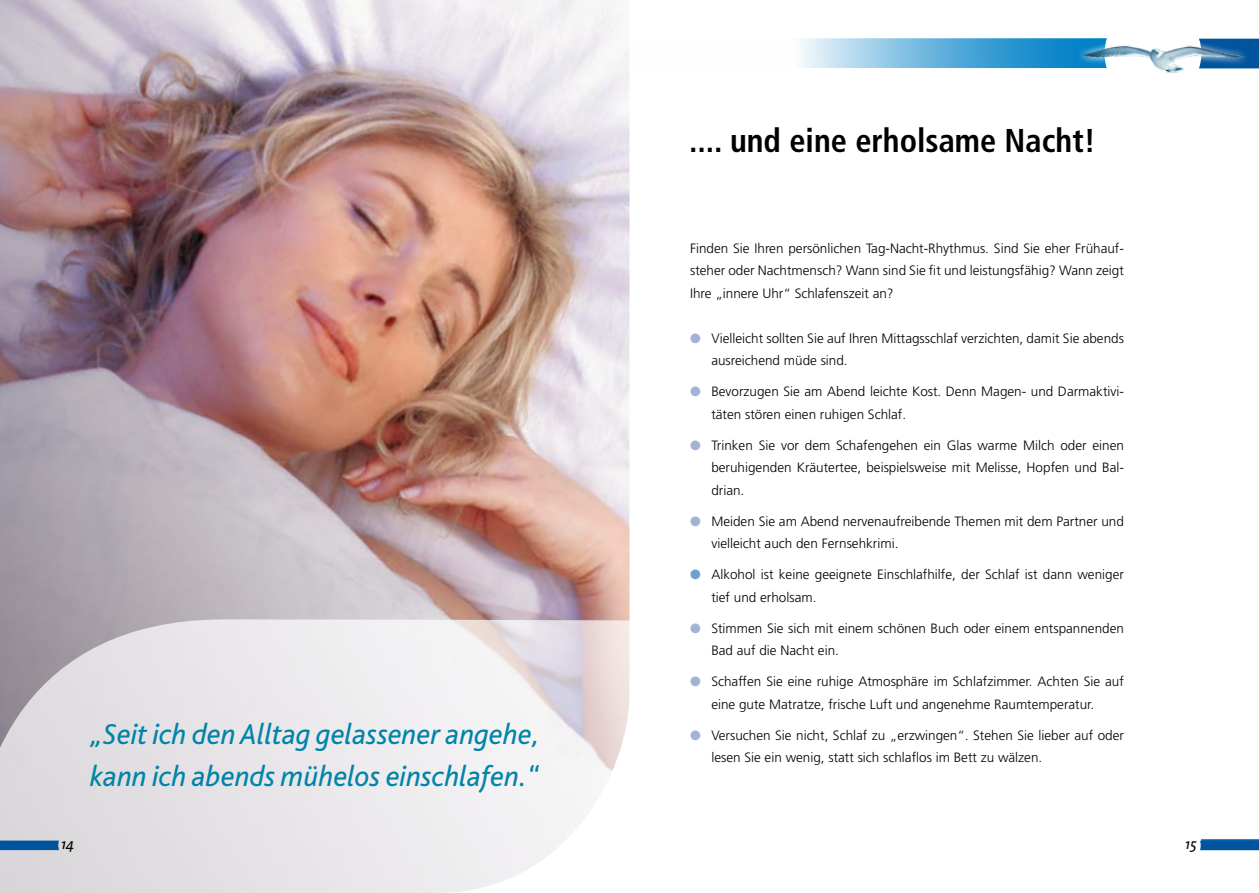
<style>
.page{position:relative;width:1259px;height:893px;background:#fff}
.page>*{position:absolute;margin:0;border:0;box-sizing:border-box;transform-origin:0 0}
.t1{font:700 condensed 33px "Frutiger LT";color:#000}
.t2{font:italic 30px/42px "Bliss";color:#0084a9}
.t3{font:italic 15px "The Sans";color:#000}
.t4{font:300 13.5px/22.5px "Frutiger LT";color:#000}
.s1{color:#a3b2d6}
.s2{color:#6f9ed0}
</style>
<div class="page">
<img style="left:0;top:0;width:629px;height:619px">
<svg style="left:0;top:619px;width:630px;height:274px;fill:#e9e6e9"></svg>
<svg style="left:1200px;top:839px;width:59px;height:11px"></svg>
<svg style="left:0;top:841px;width:59px;height:9px"></svg>
<svg style="left:1253px;top:39px;width:6px;height:29px"></svg>
<svg style="left:800px;top:38px;width:276px;height:30px;background:#6db6de"></svg>
<img style="left:1076px;top:38px;width:177px;height:35px">
<h2 class="t2" style="left:90px;top:714px;width:451px">„Seit ich den Alltag gelassener angehe, kann ich abends mühelos einschlafen.“</h2>
<h1 class="t1" style="left:689px;top:121px;width:408px">.... und eine erholsame Nacht!</h1>
<p class="t4" style="left:690px;top:237px;width:435px;text-align:justify">Finden Sie Ihren persönlichen Tag-Nacht-Rhythmus. Sind Sie eher Frühauf&shy;steher oder Nachtmensch? Wann sind Sie fit und leistungsfähig? Wann zeigt Ihre „innere Uhr“ Schlafenszeit an?</p>
<p class="t4" style="left:711px;top:327px;width:414px;text-indent:-21px"><span class="s1">●</span> Vielleicht sollten Sie auf Ihren Mittagsschlaf verzichten, damit Sie abends ausreichend müde sind.</p>
<p class="t4" style="left:711px;top:380px;width:414px;text-indent:-21px"><span class="s1">●</span> Bevorzugen Sie am Abend leichte Kost. Denn Magen- und Darmaktivi&shy;täten stören einen ruhigen Schlaf.</p>
<p class="t4" style="left:711px;top:434px;width:414px;text-align:justify;text-indent:-21px"><span class="s1">●</span> Trinken Sie vor dem Schafengehen ein Glas warme Milch oder einen beruhigenden Kräutertee, beispielsweise mit Melisse, Hopfen und Bal&shy;drian.</p>
<p class="t4" style="left:711px;top:510px;width:414px;text-indent:-21px"><span class="s1">●</span> Meiden Sie am Abend nervenaufreibende Themen mit dem Partner und vielleicht auch den Fernsehkrimi.</p>
<p class="t4" style="left:711px;top:563px;width:414px;text-indent:-21px"><span class="s2">●</span> Alkohol ist keine geeignete Einschlafhilfe, der Schlaf ist dann weniger tief und erholsam.</p>
<p class="t4" style="left:711px;top:617px;width:414px;text-indent:-21px"><span class="s1">●</span> Stimmen Sie sich mit einem schönen Buch oder einem entspannenden<br>Bad auf die Nacht ein.</p>
<p class="t4" style="left:711px;top:670px;width:414px;text-indent:-21px"><span class="s1">●</span> Schaffen Sie eine ruhige Atmosphäre im Schlafzimmer. Achten Sie auf eine gute Matratze, frische Luft und angenehme Raumtemperatur.</p>
<p class="t4" style="left:711px;top:724px;width:414px;text-indent:-21px"><span class="s1">●</span> Versuchen Sie nicht, Schlaf zu „erzwingen“. Stehen Sie lieber auf oder lesen Sie ein wenig, statt sich schlaflos im Bett zu wälzen.</p>
<p class="t3" style="left:61px;top:831px;width:15px">14</p>
<p class="t3" style="left:1185px;top:831px;width:13px">15</p>
</div>
